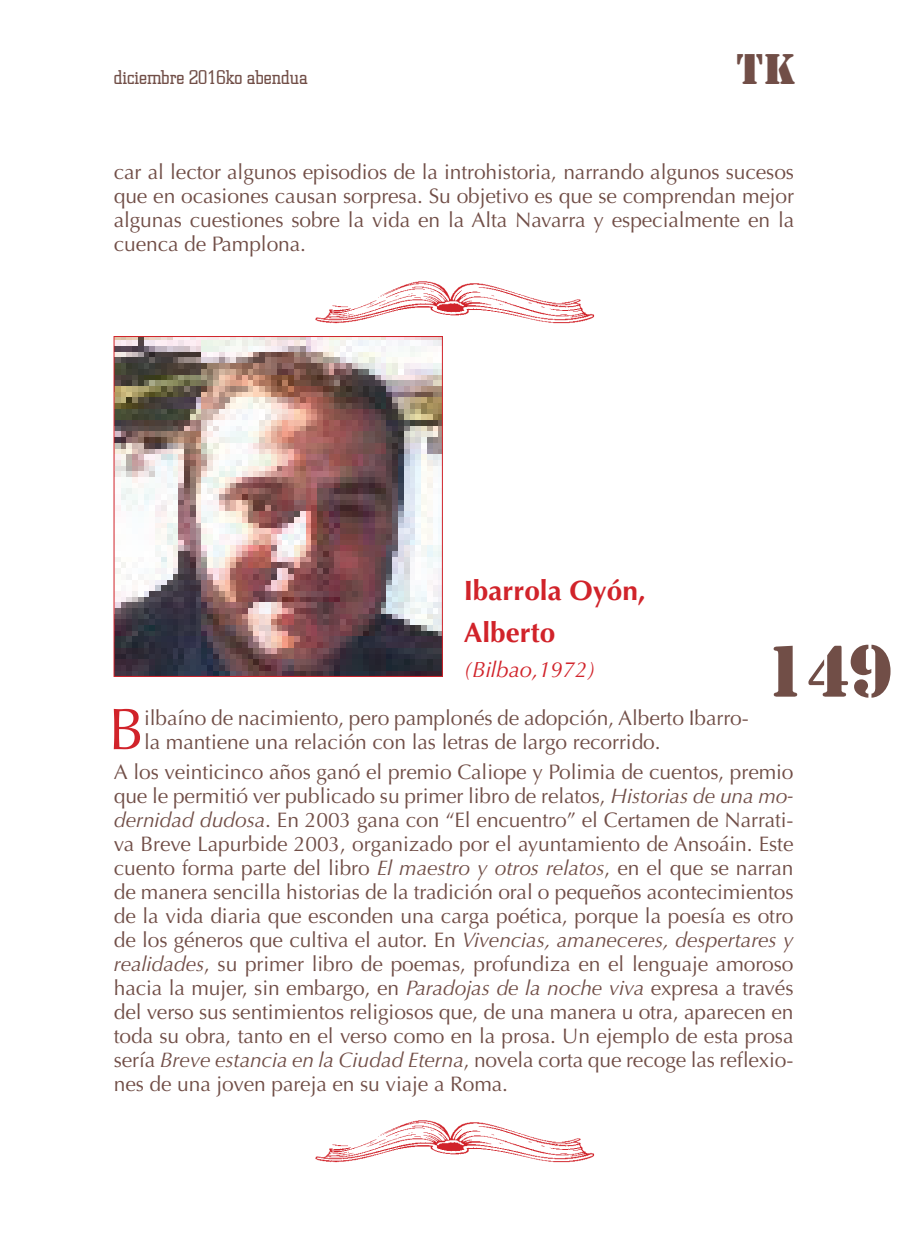
<style>
.page{position:relative;width:908px;height:1249px;background:#fff}
.page>*{position:absolute;margin:0;border:0;box-sizing:border-box;transform-origin:0 0}
.t1{font:68px "Stencil";color:#714e47}
.PARRAFO_PRIMERO{font:58.8px "Optima";color:#d1232a}
.t2{font:40px "Stencil";color:#714e47}
.AUTOR{font:700 28px "Optima";color:#d1232a}
.FECHA_DE_NACIMIENTO{font:italic 22px "Optima";color:#d1232a}
.CUERPO_LIBRO{font:21px/24px "Optima";letter-spacing:-.005em;color:#714e47;text-align:justify}
.PARRAFO_PRIMERO-2{font:21px/24px "Optima";letter-spacing:-.005em;color:#714e47}
.t3{font:300 20px "Square Slabserif 711 BT";color:#714e47}
.s1{font-style:italic}
</style>
<div class="page">
<img style="left:315px;top:281px;width:280px;height:43px">
<img style="left:116px;top:338px;width:325px;height:336px">
<div style="left:114px;top:336px;width:329px;height:340px;border:1px solid #d1232a"></div>
<img style="left:315px;top:1120px;width:280px;height:43px">
<p class="t3" style="left:114px;top:64px;width:196px">diciembre 2016ko abendua</p>
<h3 class="t2" style="left:736px;top:43px;width:61px">TK</h3>
<p class="CUERPO_LIBRO" style="left:114px;top:160px;width:682px">car al lector algunos episodios de la introhistoria, narrando algunos sucesos que en ocasiones causan sorpresa. Su objetivo es que se comprendan mejor algunas cuestiones sobre la vida en la Alta Navarra y especialmente en la cuenca de Pamplona.</p>
<p class="AUTOR" style="left:464px;top:574px;width:184px">Ibarrola Oyón,</p>
<p class="AUTOR" style="left:464px;top:616px;width:93px">Alberto</p>
<p class="FECHA_DE_NACIMIENTO" style="left:464px;top:657px;width:134px">(Bilbao,1972)</p>
<h1 class="t1" style="left:764px;top:627px;width:130px">149</h1>
<p class="PARRAFO_PRIMERO" style="left:108px;top:695px;width:37px">B</p>
<p class="PARRAFO_PRIMERO-2" style="left:144px;top:706px;width:606px">ilbaíno de nacimiento, pero pamplonés de adopción, Alberto Ibarro&shy;la mantiene una relación con las letras de largo recorrido.</p>
<p class="CUERPO_LIBRO" style="left:114px;top:759px;width:681px">A los veinticinco años ganó el premio Caliope y Polimia de cuentos, premio que le permitió ver publicado su primer libro de relatos, <span class="s1">Historias de una mo&shy;dernidad dudosa</span>. En 2003 gana con “El encuentro” el Certamen de Narrati&shy;va Breve Lapurbide 2003, organizado por el ayuntamiento de Ansoáin. Este cuento forma parte del libro <span class="s1">El maestro y otros relatos</span>, en el que se narran de manera sencilla historias de la tradición oral o pequeños acontecimientos de la vida diaria que esconden una carga poética, porque la poesía es otro de los géneros que cultiva el autor. En <span class="s1">Vivencias, amaneceres, despertares y realidades</span>, su primer libro de poemas, profundiza en el lenguaje amoroso hacia la mujer, sin embargo, en <span class="s1">Paradojas de la noche viva</span> expresa a través del verso sus sentimientos religiosos que, de una manera u otra, aparecen en toda su obra, tanto en el verso como en la prosa. Un ejemplo de esta prosa sería <span class="s1">Breve estancia en la Ciudad Eterna</span>, novela corta que recoge las refl exio&shy;nes de una joven pareja en su viaje a Roma.</p>
</div>
